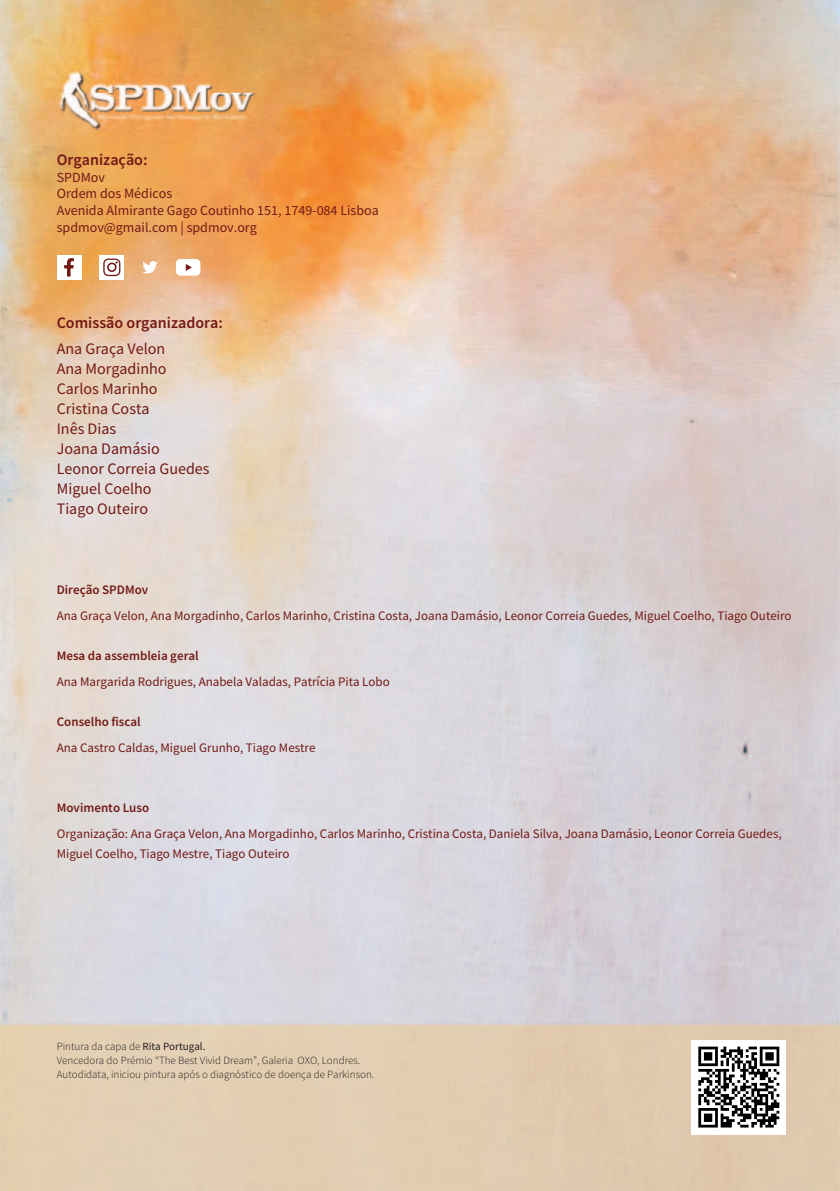
<style>
.page{position:relative;width:840px;height:1191px;background:#fff}
.page>*{position:absolute;margin:0;border:0;box-sizing:border-box;transform-origin:0 0}
.t1{font:16px/20px "Source Sans Pro";color:#721914}
.t2{font:600 16px "Source Sans Pro";color:#721914}
.t3{font:14px/16.6px "Source Sans Pro";color:#721914}
.t4{font:13px/20px "Source Sans Pro";color:#721914}
.t5{font:600 13px "Source Sans Pro";color:#721914}
.t6{font:300 11px/14px "Source Sans Pro";color:#231f20}
.s1{font-weight:400}
</style>
<div class="page">
<img style="left:0;top:0;width:839px;height:1191px">
<img style="left:57px;top:57px;width:200px;height:74px">
<div style="left:57px;top:255px;width:24px;height:24px;background:#fff"></div>
<svg style="left:64px;top:258px;width:10px;height:18px"></svg>
<div style="left:99px;top:255px;width:25px;height:24px;background:#fff"></div>
<svg style="left:103px;top:258px;width:17px;height:18px"></svg>
<svg style="left:142px;top:261px;width:15px;height:13px"></svg>
<div style="left:176px;top:259px;width:24px;height:17px;background:#fff;border-radius:4px"></div>
<svg style="left:186px;top:264px;width:6px;height:7px"></svg>
<div style="left:691px;top:1039px;width:94px;height:95px;background:#fff"></div>
<svg style="left:698px;top:1046px;width:80px;height:81px"></svg>
<p class="t2" style="left:57px;top:154px;width:92px">Organização:</p>
<p class="t3" style="left:57px;top:170px;width:323px">SPDMov<br>Ordem dos Médicos<br>Avenida Almirante Gago Coutinho 151, 1749-084 Lisboa spdmov@gmail.com | spdmov.org</p>
<p class="t2" style="left:57px;top:316px;width:167px">Comissão organizadora:</p>
<p class="t1" style="left:57px;top:340px;width:154px">Ana Graça Velon<br>Ana Morgadinho<br>Carlos Marinho<br>Cristina Costa<br>Inês Dias<br>Joana Damásio<br>Leonor Correia Guedes<br>Miguel Coelho<br>Tiago Outeiro</p>
<p class="t5" style="left:57px;top:585px;width:93px">Direção SPDMov</p>
<p class="t4" style="left:57px;top:607px;width:736px">Ana Graça Velon, Ana Morgadinho, Carlos Marinho, Cristina Costa, Joana Damásio, Leonor Correia Guedes, Miguel Coelho, Tiago Outeiro</p>
<p class="t5" style="left:57px;top:651px;width:143px">Mesa da assembleia geral</p>
<p class="t4" style="left:57px;top:673px;width:334px">Ana Margarida Rodrigues, Anabela Valadas, Patrícia Pita Lobo</p>
<p class="t5" style="left:57px;top:717px;width:85px">Conselho fiscal</p>
<p class="t4" style="left:57px;top:739px;width:260px">Ana Castro Caldas, Miguel Grunho, Tiago Mestre</p>
<p class="t5" style="left:57px;top:803px;width:94px">Movimento Luso</p>
<p class="t4" style="left:57px;top:825px;width:726px">Organização: Ana Graça Velon, Ana Morgadinho, Carlos Marinho, Cristina Costa, Daniela Silva, Joana Damásio, Leonor Correia Guedes,<br>Miguel Coelho, Tiago Mestre, Tiago Outeiro</p>
<p class="t6" style="left:57px;top:1040px;width:319px">Pintura da capa de <span class="s1">Rita Portugal.<br></span>Vencedora do Prémio “The Best Vivid Dream”, Galeria OXO, Londres.<br>Autodidata, iniciou pintura após o diagnóstico de doença de Parkinson.</p>
</div>
